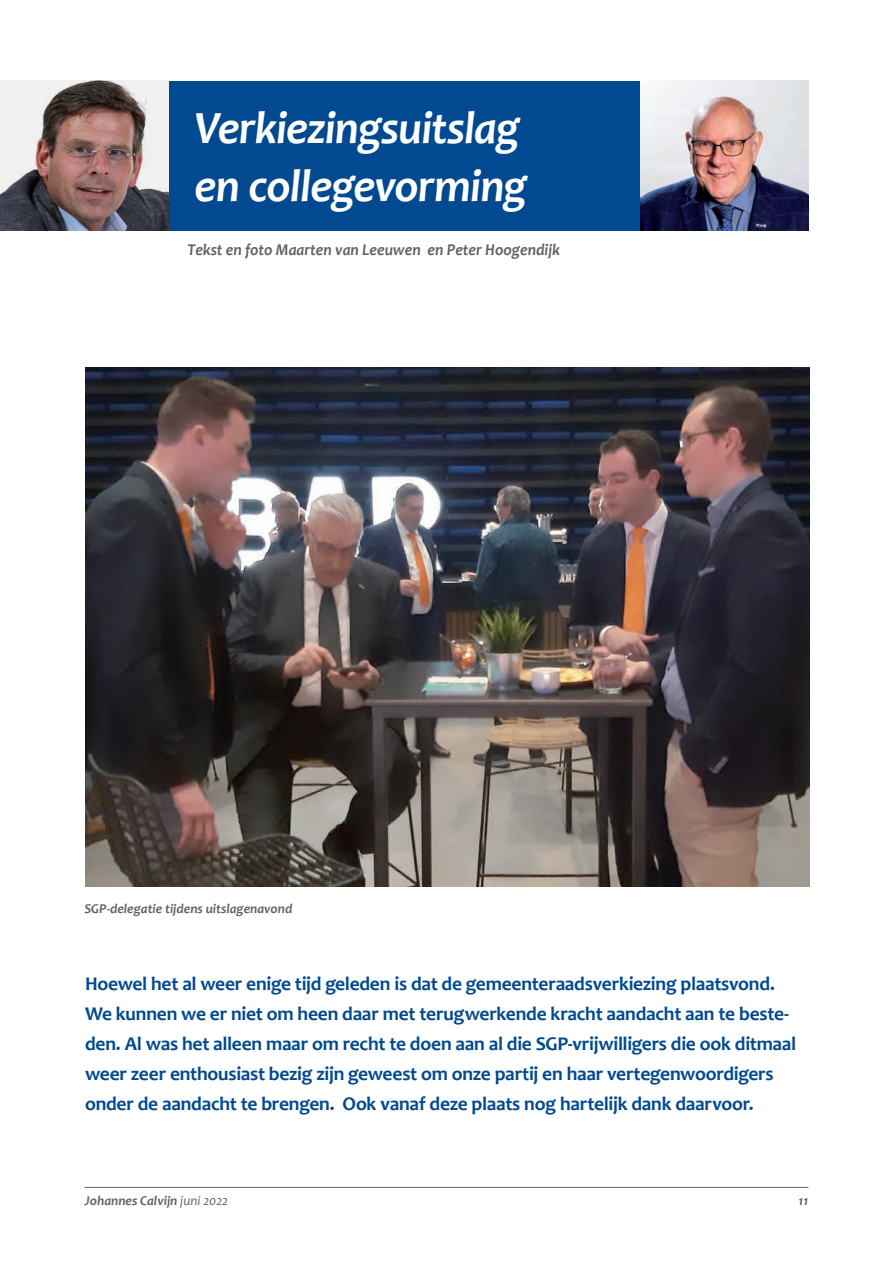
<style>
.page{position:relative;width:893px;height:1263px;background:#fff}
.page>*{position:absolute;margin:0;border:0;box-sizing:border-box;transform-origin:0 0}
.t1{font:italic 700 46.5px/58.5px "Candara";letter-spacing:-.02em;color:#fff}
.t2{font:700 19.5px/30px "Candara";letter-spacing:-.015em;color:#014990}
.t3{font:italic 700 16.5px "Candara";color:#636366;scale:.95 1}
.t4{font:italic 700 13.5px "Candara";color:#636366}
.s1{font-weight:400}
</style>
<div class="page">
<hr style="left:85px;top:1187px;width:723px;height:1px;background:#636366">
<div style="left:166px;top:81px;width:475px;height:150px;background:#014990"></div>
<img style="left:85px;top:368px;width:724px;height:519px">
<img style="left:641px;top:81px;width:167px;height:150px">
<img style="left:0;top:81px;width:169px;height:150px">
<h1 class="t1" style="left:195px;top:98px;width:334px">Verkiezingsuitslag en collegevorming</h1>
<p class="t3" style="left:187px;top:240px;width:394px">Tekst en foto Maarten van Leeuwen en Peter Hoogendijk</p>
<p class="t4" style="left:84px;top:901px;width:209px">SGP-delegatie tijdens uitslagenavond</p>
<p class="t2" style="left:85px;top:969px;width:713px">Hoewel het al weer enige tijd geleden is dat de gemeenteraadsverkiezing plaatsvond.<br>We kunnen we er niet om heen daar met terugwerkende kracht aandacht aan te beste&shy;den. Al was het alleen maar om recht te doen aan al die SGP-vrijwilligers die ook ditmaal weer zeer enthousiast bezig zijn geweest om onze partij en haar vertegenwoordigers onder de aandacht te brengen. Ook vanaf deze plaats nog hartelijk dank daarvoor.</p>
<p class="t4" style="left:85px;top:1192px;width:145px">Johannes Calvijn <span class="s1">juni 2022</span></p>
<p class="t4" style="left:799px;top:1192px;width:11px">11</p>
</div>
